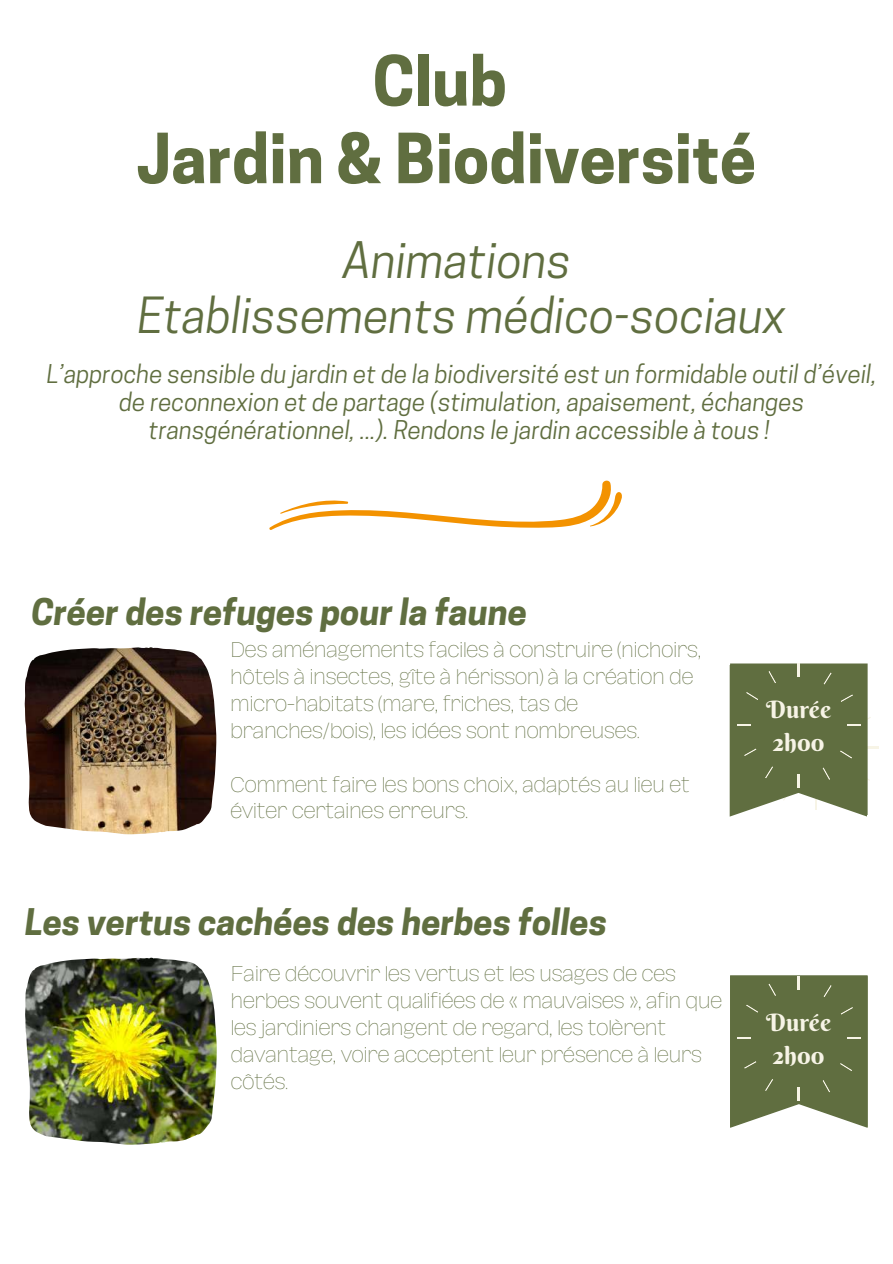
<style>
.page{position:relative;width:893px;height:1264px;background:#fff}
.page>*{position:absolute;margin:0;border:0;box-sizing:border-box;transform-origin:0 0}
.t1{font:700 64.8px/77.6px "Cooper Hewitt";color:#606e40;text-align:center}
.t2{font:italic 46.8px/55.1px "Cooper Hewitt";color:#606e40;text-align:center}
.t3{font:italic 700 34.5px "Cooper Hewitt";color:#606e40}
.t4{font:italic 24.3px/28px "Cooper Hewitt";color:#606e40;text-align:center}
.t5{font:24px/32.5px "Berkshire Swash";color:#f7f4e6}
.t6{font:100 19.35px/26.8px "Hagrid";color:#606e40}
</style>
<div class="page">
<img style="left:25px;top:647px;width:191px;height:187px">
<svg style="left:729px;top:663px;width:149px;height:153px;background:#78845d"></svg>
<img style="left:25px;top:957px;width:191px;height:187px">
<svg style="left:730px;top:975px;width:137px;height:152px;background:#6d7a50"></svg>
<svg style="left:269px;top:480px;width:353px;height:50px"></svg>
<h1 class="t1" style="left:136px;top:51px;width:621px">Club<br>Jardin &amp; Biodiversité</h1>
<h2 class="t2" style="left:138px;top:238px;width:649px">Animations<br>Etablissements médico-sociaux</h2>
<p class="t4" style="left:47px;top:363px;width:831px">L’approche sensible du jardin et de la biodiversité est un formidable outil d’éveil, de reconnexion et de partage (stimulation, apaisement, échanges transgénérationnel, ...). Rendons le jardin accessible à tous !</p>
<h3 class="t3" style="left:32px;top:599px;width:497px">Créer des refuges pour la faune</h3>
<p class="t6" style="left:230px;top:637px;width:472px">Des aménagements faciles à construire (nichoirs, hôtels à insectes, gîte à hérisson) à la création de micro-habitats (mare, friches, tas de branches/bois), les idées sont nombreuses.</p>
<p class="t6" style="left:230px;top:771px;width:461px">Comment faire les bons choix, adaptés au lieu et éviter certaines erreurs.</p>
<h3 class="t3" style="left:25px;top:909px;width:583px">Les vertus cachées des herbes folles</h3>
<p class="t6" style="left:231px;top:961px;width:492px">Faire découvrir les vertus et les usages de ces herbes souvent qualifiées de « mauvaises », afin que les jardiniers changent de regard, les tolèrent davantage, voire acceptent leur présence à leurs côtés.</p>
<p class="t5" style="left:766px;top:693px;width:66px">Durée<br>2h00</p>
<p class="t5" style="left:775px;top:727px;width:47px">1 30</p>
<p class="t5" style="left:766px;top:1006px;width:66px">Durée<br>2h00</p>
<p class="t5" style="left:776px;top:1037px;width:47px">1 30</p>
</div>
